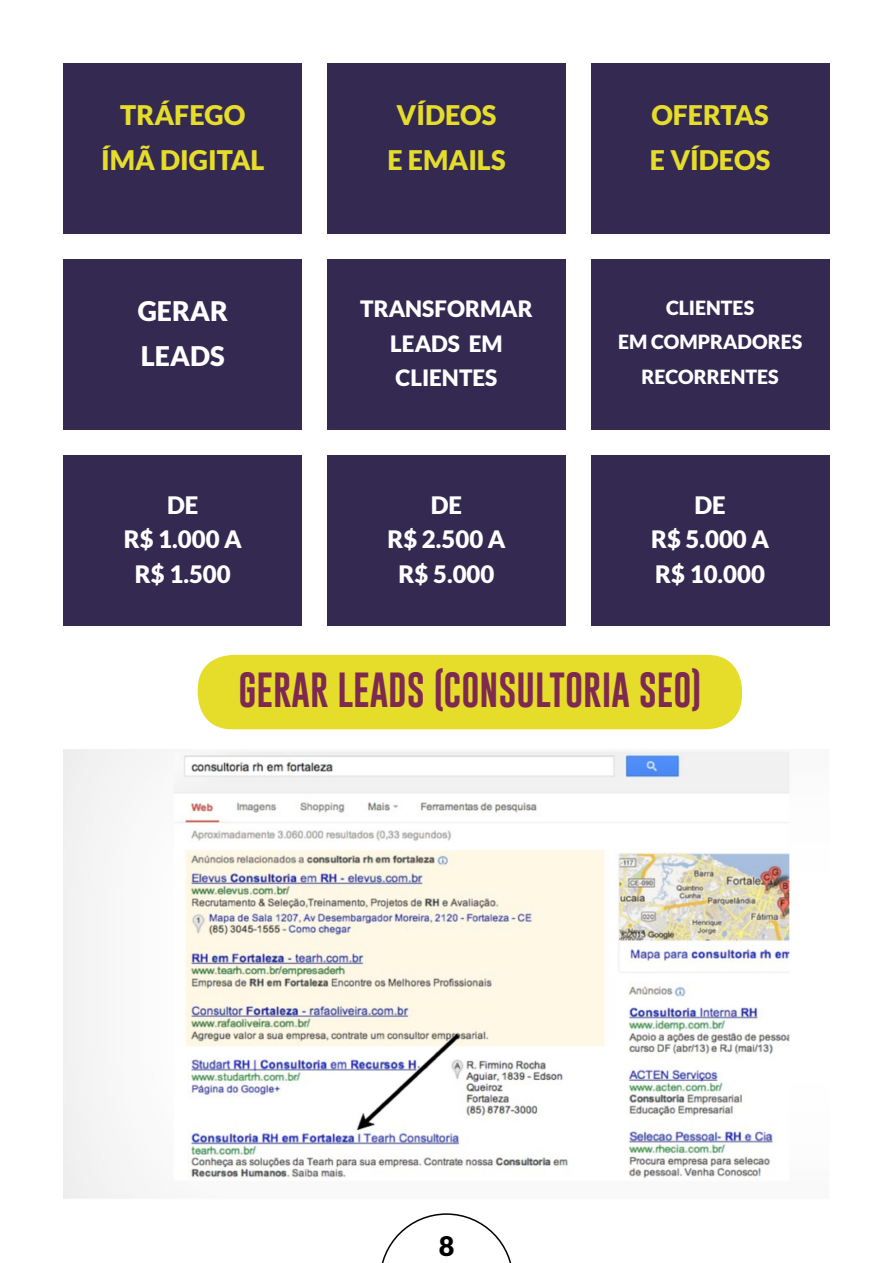
<style>
.page{position:relative;width:893px;height:1263px;background:#fff}
.page>*{position:absolute;margin:0;border:0;box-sizing:border-box;transform-origin:0 0}
.t1{font:36px "Gobold Lowplus";color:#7e2951}
.t2{font:900 27px "Lato";color:#e6dc2a}
.t3{font:900 27px "Lato";color:#fff}
.t4{font:900 27px "Lato";color:#000}
.t5{font:900 24px "Lato";color:#fff}
.t6{font:900 22.5px/34.5px "Lato";color:#fff;text-align:center}
.t7{font:900 19.5px/34.5px "Lato";color:#fff;text-align:center}
</style>
<div class="page">
<svg style="left:381px;top:1213px;width:131px;height:50px"></svg>
<div style="left:64px;top:64px;width:238px;height:170px;background:#332951"></div>
<div style="left:64px;top:259px;width:238px;height:170px;background:#332951"></div>
<div style="left:64px;top:455px;width:238px;height:170px;background:#332951"></div>
<div style="left:327px;top:64px;width:239px;height:170px;background:#332951"></div>
<div style="left:327px;top:259px;width:239px;height:170px;background:#332951"></div>
<div style="left:327px;top:455px;width:239px;height:170px;background:#332951"></div>
<div style="left:591px;top:64px;width:238px;height:170px;background:#332951"></div>
<div style="left:591px;top:259px;width:238px;height:170px;background:#332951"></div>
<div style="left:591px;top:455px;width:238px;height:170px;background:#332951"></div>
<div style="left:198px;top:655px;width:544px;height:74px;background:#e6dc2a;border-radius:34px"></div>
<img style="left:64px;top:749px;width:726px;height:450px">
<p class="t2" style="left:120px;top:99px;width:127px">TRÁFEGO</p>
<p class="t2" style="left:101px;top:144px;width:165px">ÍMÃ DIGITAL</p>
<p class="t3" style="left:138px;top:295px;width:92px">GERAR</p>
<p class="t3" style="left:141px;top:340px;width:85px">LEADS</p>
<p class="t5" style="left:167px;top:491px;width:33px">DE</p>
<p class="t5" style="left:124px;top:525px;width:120px">R$ 1.000 A</p>
<p class="t5" style="left:135px;top:560px;width:97px">R$ 1.500</p>
<p class="t2" style="left:396px;top:99px;width:102px">VÍDEOS</p>
<p class="t2" style="left:387px;top:144px;width:120px">E EMAILS</p>
<p class="t6" style="left:360px;top:291px;width:174px">TRANSFORMAR<br>LEADS EM</p>
<p class="t6" style="left:396px;top:360px;width:103px">CLIENTES</p>
<p class="t5" style="left:431px;top:491px;width:33px">DE</p>
<p class="t5" style="left:387px;top:525px;width:120px">R$ 2.500 A</p>
<p class="t5" style="left:399px;top:560px;width:97px">R$ 5.000</p>
<p class="t2" style="left:651px;top:99px;width:119px">OFERTAS</p>
<p class="t2" style="left:650px;top:144px;width:122px">E VÍDEOS</p>
<p class="t7" style="left:666px;top:290px;width:90px">CLIENTES</p>
<p class="t7" style="left:618px;top:324px;width:186px">EM COMPRADORES<br>RECORRENTES</p>
<p class="t5" style="left:694px;top:491px;width:33px">DE</p>
<p class="t5" style="left:651px;top:525px;width:120px">R$ 5.000 A</p>
<p class="t5" style="left:655px;top:560px;width:111px">R$ 10.000</p>
<p class="t1" style="left:238px;top:667px;width:464px">GERAR LEADS (CONSULTORIA SEO)</p>
<p class="t4" style="left:439px;top:1230px;width:17px">8</p>
</div>
